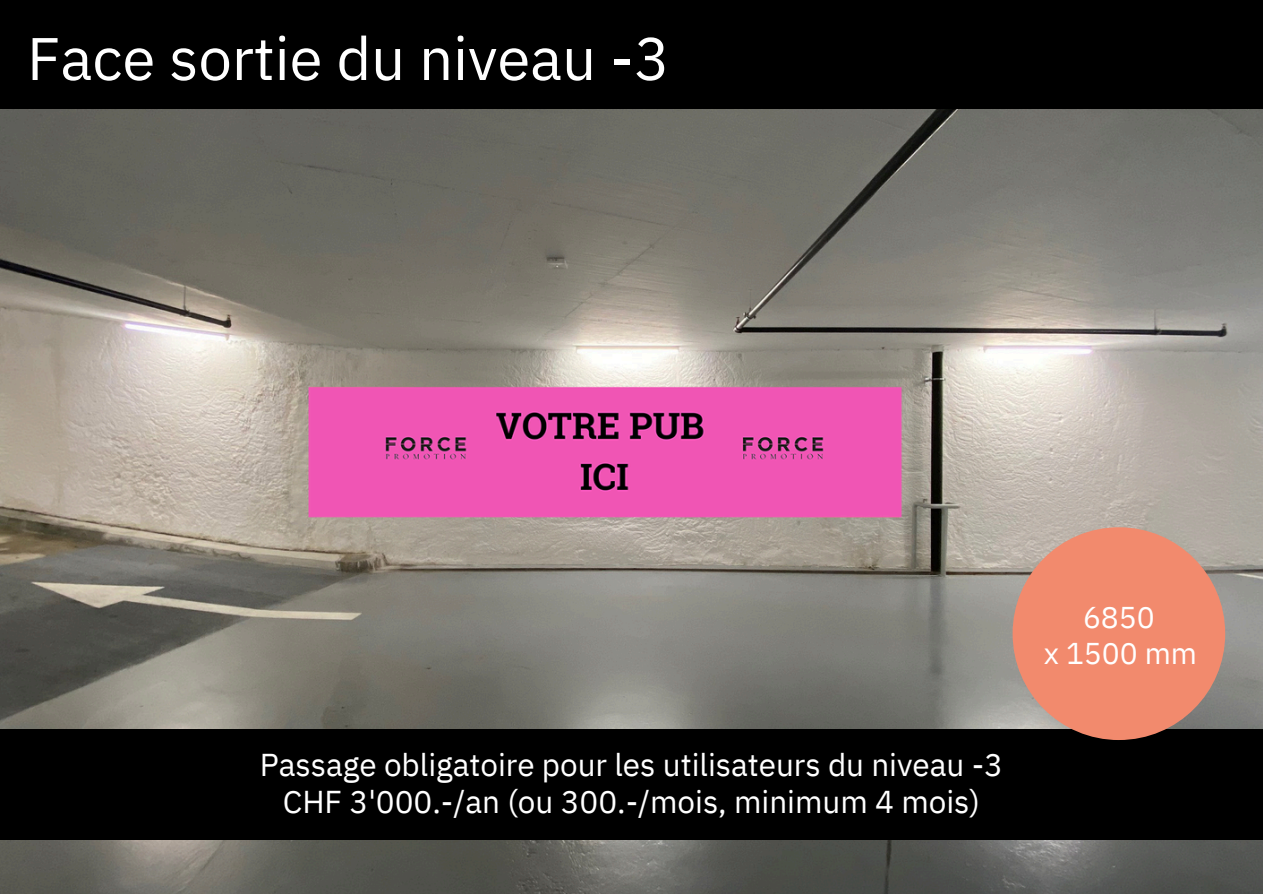
<style>
.page{position:relative;width:1263px;height:894px;background:#fff}
.page>*{position:absolute;margin:0;border:0;box-sizing:border-box;transform-origin:0 0}
.t1{font:60px "IBM Plex Sans";color:#fff}
.t2{font:31.5px/37.2px "IBM Plex Sans";color:#fff;text-align:center}
.t3{font:30px/36px "IBM Plex Sans";color:#fff;text-align:center}
</style>
<div class="page">
<img style="left:0;top:108px;width:1263px;height:785px">
<div style="left:0;top:0;width:1263px;height:108px;background:#000"></div>
<div style="left:0;top:729px;width:1263px;height:110px;background:#000"></div>
<div style="left:1012px;top:527px;width:213px;height:212px;background:#f28a6d;border-radius:50%"></div>
<p class="t1" style="left:27px;top:18px;width:644px">Face sortie du niveau -3</p>
<h1 class="t2" style="left:260px;top:745px;width:745px">Passage obligatoire pour les utilisateurs du niveau -3<br>CHF 3'000.-/an (ou 300.-/mois, minimum 4 mois)</h1>
<p class="t3" style="left:1044px;top:598px;width:155px">6850<br>x 1500 mm</p>
</div>
